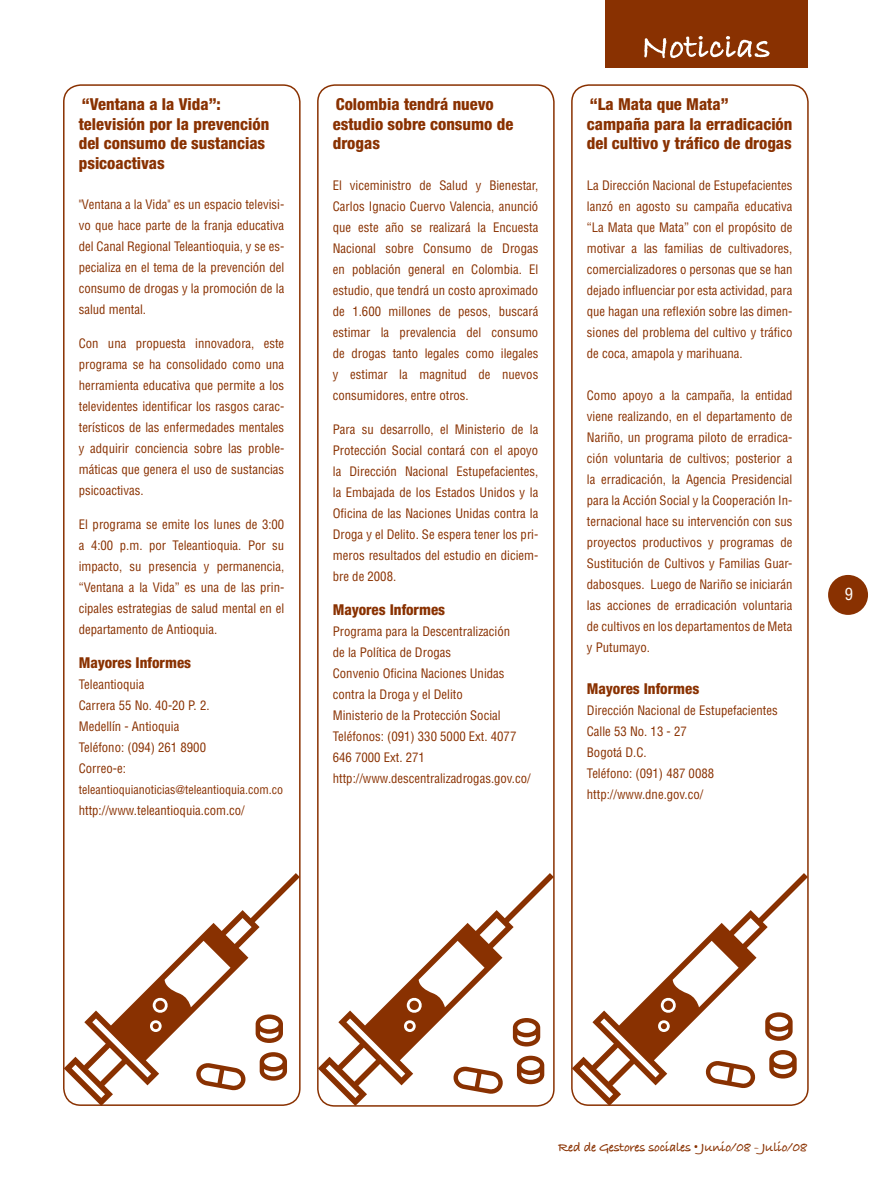
<style>
.page{position:relative;width:893px;height:1191px;background:#fff}
.page>*{position:absolute;margin:0;border:0;box-sizing:border-box;transform-origin:0 0}
.t1{font:800 condensed 16.5px/19.5px "Helvetica Neue LT Std";color:#893101}
.t2{font:condensed 16.5px "Helvetica";color:#fff}
.t3{font:800 condensed 15px "Helvetica Neue LT Std";color:#893101}
.t4{font:13.5px "Bradley Hand ITCTT Bold";letter-spacing:-.02em;color:#893101}
.t5{font:condensed 12.75px/21px "Helvetica";color:#893101;text-align:justify}
.t6{font:condensed 12px "Helvetica";color:#893101}
</style>
<div class="page">
<div style="left:828px;top:575px;width:40px;height:40px;background:#893101;border-radius:50%"></div>
<div style="left:605px;top:0;width:203px;height:67px;background:#893101"></div>
<svg style="left:644px;top:36px;width:126px;height:22px"></svg>
<div style="left:63px;top:84px;width:238px;height:1022px;border:2px solid #893101;border-radius:17px"></div>
<div style="left:317px;top:84px;width:238px;height:1022px;border:2px solid #893101;border-radius:17px"></div>
<div style="left:571px;top:84px;width:238px;height:1022px;border:2px solid #893101;border-radius:17px"></div>
<svg style="left:64px;top:873px;width:236px;height:233px"></svg>
<svg style="left:153px;top:1022px;width:6px;height:7px"></svg>
<svg style="left:156px;top:1000px;width:9px;height:10px"></svg>
<svg style="left:318px;top:873px;width:236px;height:233px"></svg>
<svg style="left:407px;top:1022px;width:6px;height:7px"></svg>
<svg style="left:410px;top:1000px;width:9px;height:10px"></svg>
<svg style="left:572px;top:873px;width:236px;height:233px"></svg>
<svg style="left:661px;top:1022px;width:6px;height:7px"></svg>
<svg style="left:664px;top:1000px;width:9px;height:10px"></svg>
<svg style="left:256px;top:1014px;width:27px;height:29px"></svg>
<svg style="left:260px;top:1052px;width:27px;height:28px"></svg>
<svg style="left:195px;top:1062px;width:51px;height:29px"></svg>
<svg style="left:513px;top:1018px;width:27px;height:28px"></svg>
<svg style="left:517px;top:1055px;width:27px;height:29px"></svg>
<svg style="left:453px;top:1066px;width:51px;height:28px"></svg>
<svg style="left:765px;top:1012px;width:28px;height:28px"></svg>
<svg style="left:769px;top:1050px;width:28px;height:28px"></svg>
<svg style="left:705px;top:1060px;width:51px;height:29px"></svg>
<p class="t1" style="left:79px;top:94px;width:192px">“Ventana a la Vida”: televisión por la prevención del consumo de sustancias psicoactivas</p>
<p class="t5" style="left:79px;top:194px;width:207px">"Ventana a la Vida" es un espacio televisi&shy;vo que hace parte de la franja educativa del Canal Regional Teleantioquia, y se es&shy;pecializa en el tema de la prevención del consumo de drogas y la promoción de la salud mental.</p>
<p class="t5" style="left:79px;top:333px;width:207px">Con una propuesta innovadora, este programa se ha consolidado como una herramienta educativa que permite a los televidentes identificar los rasgos carac&shy;terísticos de las enfermedades mentales y adquirir conciencia sobre las proble&shy;máticas que genera el uso de sustancias psicoactivas.</p>
<p class="t5" style="left:79px;top:514px;width:207px">El programa se emite los lunes de 3:00 a 4:00 p.m. por Teleantioquia. Por su impacto, su presencia y permanencia, “Ventana a la Vida” es una de las prin&shy;cipales estrategias de salud mental en el departamento de Antioquia.</p>
<p class="t3" style="left:79px;top:653px;width:114px">Mayores Informes</p>
<p class="t5" style="left:79px;top:673px;width:132px;text-align:left">Teleantioquia<br>Carrera 55 No. 40-20 P. 2.<br>Medellín - Antioquia<br>Teléfono: (094) 261 8900<br>Correo-e:</p>
<p class="t6" style="left:79px;top:782px;width:206px">teleantioquianoticias@teleantioquia.com.co</p>
<p class="t5" style="left:79px;top:799px;width:167px">http://www.teleantioquia.com.co/</p>
<p class="t1" style="left:333px;top:94px;width:182px">Colombia tendrá nuevo estudio sobre consumo de drogas</p>
<p class="t5" style="left:333px;top:175px;width:207px">El viceministro de Salud y Bienestar, Carlos Ignacio Cuervo Valencia, anunció que este año se realizará la Encuesta Nacional sobre Consumo de Drogas en población general en Colombia. El estudio, que tendrá un costo aproximado de 1.600 millones de pesos, buscará estimar la prevalencia del consumo de drogas tanto legales como ilegales y estimar la magnitud de nuevos consumidores, entre otros.</p>
<p class="t5" style="left:333px;top:418px;width:207px">Para su desarrollo, el Ministerio de la Protección Social contará con el apoyo la Dirección Nacional Estupefacientes, la Embajada de los Estados Unidos y la Oficina de las Naciones Unidas contra la Droga y el Delito. Se espera tener los pri&shy;meros resultados del estudio en diciem&shy;bre de 2008.</p>
<p class="t3" style="left:333px;top:600px;width:114px">Mayores Informes</p>
<p class="t5" style="left:333px;top:620px;width:199px;text-align:left">Programa para la Descentralización<br>de la Política de Drogas<br>Convenio Oficina Naciones Unidas contra la Droga y el Delito<br>Ministerio de la Protección Social<br>Teléfonos: (091) 330 5000 Ext. 4077<br>646 7000 Ext. 271 http://www.descentralizadrogas.gov.co/</p>
<p class="t1" style="left:587px;top:94px;width:207px">“La Mata que Mata” campaña para la erradicación del cultivo y tráfico de drogas</p>
<p class="t5" style="left:587px;top:175px;width:207px">La Dirección Nacional de Estupefacientes lanzó en agosto su campaña educativa “La Mata que Mata” con el propósito de motivar a las familias de cultivadores, comercializadores o personas que se han dejado influenciar por esta actividad, para que hagan una reflexión sobre las dimen&shy;siones del problema del cultivo y tráfico de coca, amapola y marihuana.</p>
<p class="t5" style="left:587px;top:385px;width:207px">Como apoyo a la campaña, la entidad viene realizando, en el departamento de Nariño, un programa piloto de erradica&shy;ción voluntaria de cultivos; posterior a la erradicación, la Agencia Presidencial para la Acción Social y la Cooperación In&shy;ternacional hace su intervención con sus proyectos productivos y programas de Sustitución de Cultivos y Familias Guar&shy;dabosques. Luego de Nariño se iniciarán las acciones de erradicación voluntaria de cultivos en los departamentos de Meta y Putumayo.</p>
<p class="t3" style="left:587px;top:679px;width:114px">Mayores Informes</p>
<p class="t5" style="left:587px;top:700px;width:192px;text-align:left">Dirección Nacional de Estupefacientes<br>Calle 53 No. 13 - 27<br>Bogotá D.C.<br>Teléfono: (091) 487 0088 http://www.dne.gov.co/</p>
<p class="t2" style="left:845px;top:584px;width:10px">9</p>
<p class="t4" style="left:558px;top:1136px;width:251px">Red de Gestores sociales • Junio/08 - Julio/08</p>
</div>
